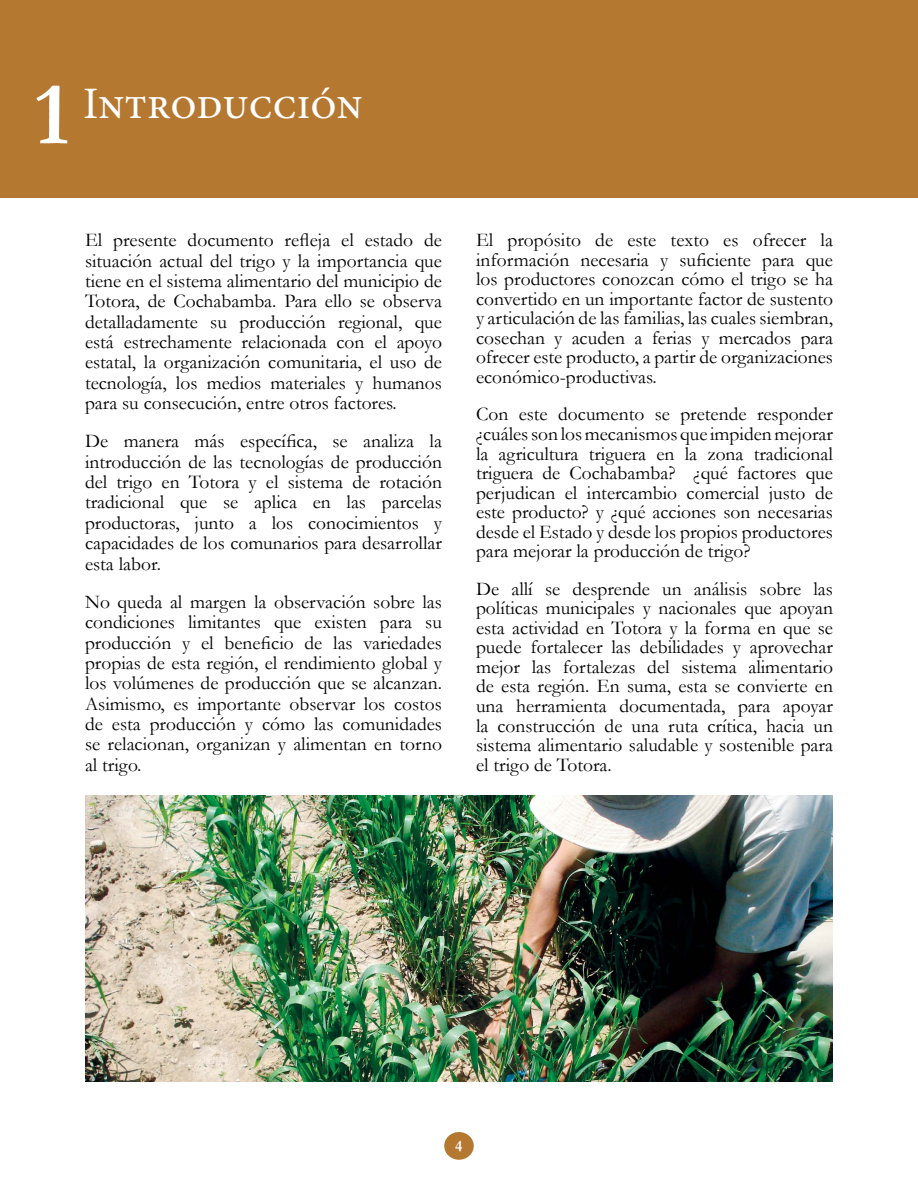
<style>
.page{position:relative;width:918px;height:1188px;background:#fff}
.page>*{position:absolute;margin:0;border:0;box-sizing:border-box;transform-origin:0 0}
.t1{font:700 90px "Garamond";color:#fff}
.t2{font:45px "Minion Pro";color:#fff}
.t3{font:19.5px/19.5px "Garamond";color:#000;text-align:justify}
.t4{font:700 15.75px "Garamond";color:#fff}
</style>
<div class="page">
<div style="left:444px;top:1132px;width:30px;height:28px;background:#b57831;border-radius:50%"></div>
<div style="left:0;top:0;width:918px;height:197px;background:#b57831"></div>
<img style="left:85px;top:795px;width:748px;height:287px">
<h1 class="t1" style="left:34px;top:54px;width:37px">1</h1>
<h2 class="t2" style="left:83px;top:73px;width:281px">Introducción</h2>
<p class="t3" style="left:85px;top:229px;width:358px;line-height:20.4px">El presente documento refleja el estado de situación actual del trigo y la importancia que tiene en el sistema alimentario del municipio de Totora, de Cochabamba. Para ello se observa detalladamente su producción regional, que está estrechamente relacionada con el apoyo estatal, la organización comunitaria, el uso de tecnología, los medios materiales y humanos para su consecución, entre otros factores.</p>
<p class="t3" style="left:85px;top:431px;width:358px;line-height:20.4px">De manera más específica, se analiza la introducción de las tecnologías de producción del trigo en Totora y el sistema de rotación tradicional que se aplica en las parcelas productoras, junto a los conocimientos y capacidades de los comunarios para desarrollar esta labor.</p>
<p class="t3" style="left:85px;top:591px;width:358px;line-height:20.4px">No queda al margen la observación sobre las condiciones limitantes que existen para su producción y el beneficio de las variedades propias de esta región, el rendimiento global y los volúmenes de producción que se alcanzan.<br>Asimismo, es importante observar los costos de esta producción y cómo las comunidades se relacionan, organizan y alimentan en torno al trigo.</p>
<p class="t3" style="left:476px;top:230px;width:358px">El propósito de este texto es ofrecer la información necesaria y suficiente para que los productores conozcan cómo el trigo se ha convertido en un importante factor de sustento y articulación de las familias, las cuales siembran, cosechan y acuden a ferias y mercados para ofrecer este producto, a partir de organizaciones económico-productivas.</p>
<p class="t3" style="left:476px;top:404px;width:358px">Con este documento se pretende responder ¿cuáles son los mecanismos que impiden mejorar la agricultura triguera en la zona tradicional triguera de Cochabamba? ¿qué factores que perjudican el intercambio comercial justo de este producto? y ¿qué acciones son necesarias desde el Estado y desde los propios productores para mejorar la producción de trigo?</p>
<p class="t3" style="left:476px;top:578px;width:358px">De allí se desprende un análisis sobre las políticas municipales y nacionales que apoyan esta actividad en Totora y la forma en que se puede fortalecer las debilidades y aprovechar mejor las fortalezas del sistema alimentario de esta región. En suma, esta se convierte en una herramienta documentada, para apoyar la construcción de una ruta crítica, hacia un sistema alimentario saludable y sostenible para el trigo de Totora.</p>
<p class="t4" style="left:455px;top:1135px;width:9px">4</p>
</div>
